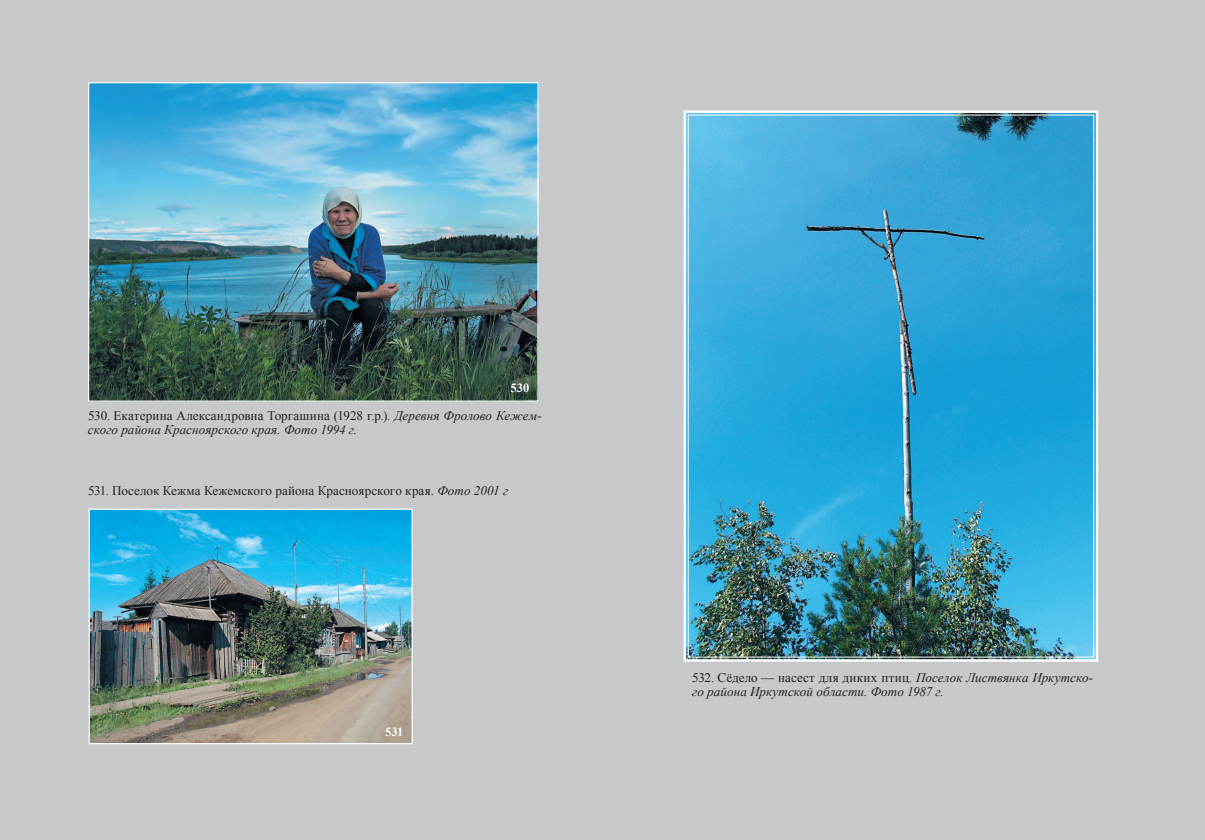
<style>
.page{position:relative;width:1205px;height:840px;background:#fff}
.page>*{position:absolute;margin:0;border:0;box-sizing:border-box;transform-origin:0 0}
.t1{font:italic 13.12px/13.8px "Times New Roman";letter-spacing:.005em;color:#231f20}
.t2{font:13.12px "Times New Roman";color:#231f20}
.t3{font:700 12.5px "Times New Roman";color:#fff}
.s1{font-style:normal}
.s2{font-style:italic}
</style>
<div class="page">
<div style="left:0;top:0;width:602px;height:840px;background:#c7c8ca"></div>
<div style="left:602px;top:0;width:603px;height:840px;background:#c7c8ca"></div>
<img style="left:90px;top:84px;width:447px;height:316px">
<div style="left:88px;top:82px;width:451px;height:320px;border:1px solid #fff"></div>
<img style="left:91px;top:510px;width:320px;height:232px">
<div style="left:89px;top:508px;width:324px;height:236px;border:1px solid #fff"></div>
<img style="left:683px;top:110px;width:416px;height:552px">
<p class="t3" style="left:511px;top:379px;width:20px">530</p>
<p class="t1" style="left:88px;top:408px;width:455px"><span class="s1">530. Екатерина Александровна Торгашина (1928 г.р.).</span> Деревня Фролово Кежем&shy;ского района Красноярского края. Фото 1994 г.</p>
<p class="t2" style="left:88px;top:481px;width:421px">531. Поселок Кежма Кежемского района Красноярского края. <span class="s2">Фото 2001 г</span></p>
<p class="t3" style="left:385px;top:723px;width:20px">531</p>
<p class="t1" style="left:692px;top:670px;width:402px"><span class="s1">532. Сёдело — насест для диких птиц.</span> Поселок Листвянка Иркутско&shy;го района Иркутской области. Фото 1987 г.</p>
</div>
